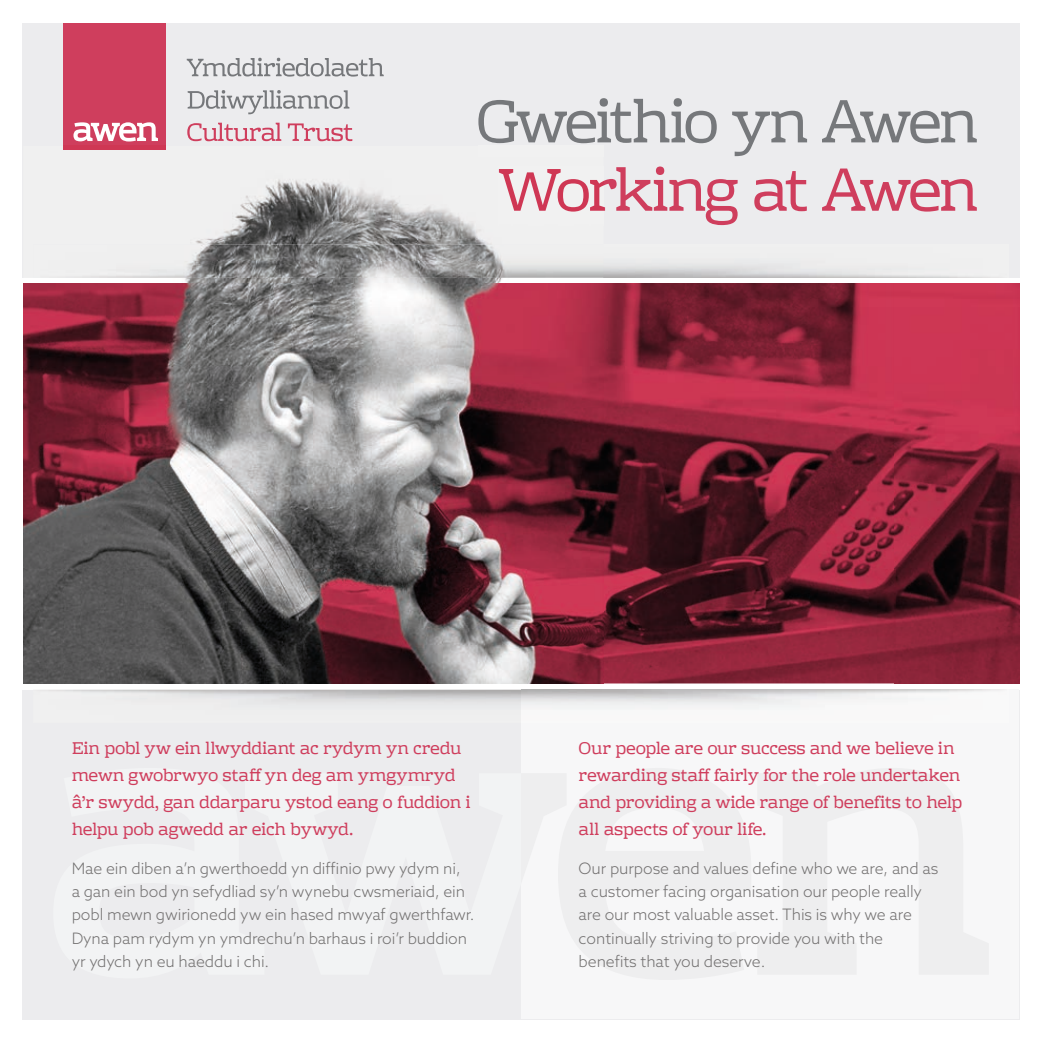
<style>
.page{position:relative;width:1042px;height:1042px;background:#fff}
.page>*{position:absolute;margin:0;border:0;box-sizing:border-box;transform-origin:0 0}
.t1{font:61.43px "Rhodium Libre";letter-spacing:-.055em;color:#76787b}
.t2{font:61.43px "Rhodium Libre";letter-spacing:-.06em;color:#cf3e5d}
.t3{font:17.5px/27.1px "Rhodium Libre";letter-spacing:-.015em;color:#cf3e5d}
.t4{font:300 15.75px/23.1px "Azo Sans";letter-spacing:-.005em;color:#737171}
</style>
<div class="page">
<div style="left:22px;top:23px;width:997px;height:996px;background:#ececee"></div>
<div style="left:64px;top:23px;width:102px;height:127px;background:#cf3e5d"></div>
<svg style="left:73px;top:122px;width:85px;height:19px"></svg>
<svg style="left:187px;top:58px;width:197px;height:19px"></svg>
<svg style="left:188px;top:90px;width:161px;height:24px"></svg>
<svg style="left:187px;top:123px;width:94px;height:18px"></svg>
<svg style="left:288px;top:123px;width:64px;height:18px"></svg>
<div style="left:22px;top:278px;width:997px;height:412px;background:#fff"></div>
<img style="left:603px;top:283px;width:292px;height:286px">
<img style="left:895px;top:283px;width:124px;height:400px">
<img style="left:603px;top:569px;width:292px;height:114px">
<img style="left:85px;top:683px;width:499px;height:1px">
<img style="left:23px;top:146px;width:580px;height:537px">
<img style="left:64px;top:146px;width:102px;height:4px">
<img style="left:499px;top:166px;width:104px;height:59px">
<img style="left:478px;top:146px;width:125px;height:10px">
<div style="left:521px;top:690px;width:498px;height:329px;background:#f7f7f8"></div>
<h1 class="t1" style="left:476px;top:85px;width:504px">Gweithio yn Awen</h1>
<h1 class="t2" style="left:497px;top:154px;width:483px">Working at Awen</h1>
<p class="t3" style="left:72px;top:734px;width:400px">Ein pobl yw ein llwyddiant ac rydym yn credu mewn gwobrwyo staff yn deg am ymgymryd â’r swydd, gan ddarparu ystod eang o fuddion i helpu pob agwedd ar eich bywyd.</p>
<p class="t4" style="left:72px;top:856px;width:404px">Mae ein diben a’n gwerthoedd yn diffinio pwy ydym ni,<br>a gan ein bod yn sefydliad sy’n wynebu cwsmeriaid, ein pobl mewn gwirionedd yw ein hased mwyaf gwerthfawr.<br>Dyna pam rydym yn ymdrechu’n barhaus i roi’r buddion yr ydych yn eu haeddu i chi.</p>
<p class="t3" style="left:578px;top:734px;width:385px">Our people are our success and we believe in rewarding staff fairly for the role undertaken and providing a wide range of benefits to help all aspects of your life.</p>
<p class="t4" style="left:578px;top:856px;width:361px">Our purpose and values define who we are, and as a customer facing organisation our people really are our most valuable asset. This is why we are continually striving to provide you with the benefits that you deserve.</p>
</div>
